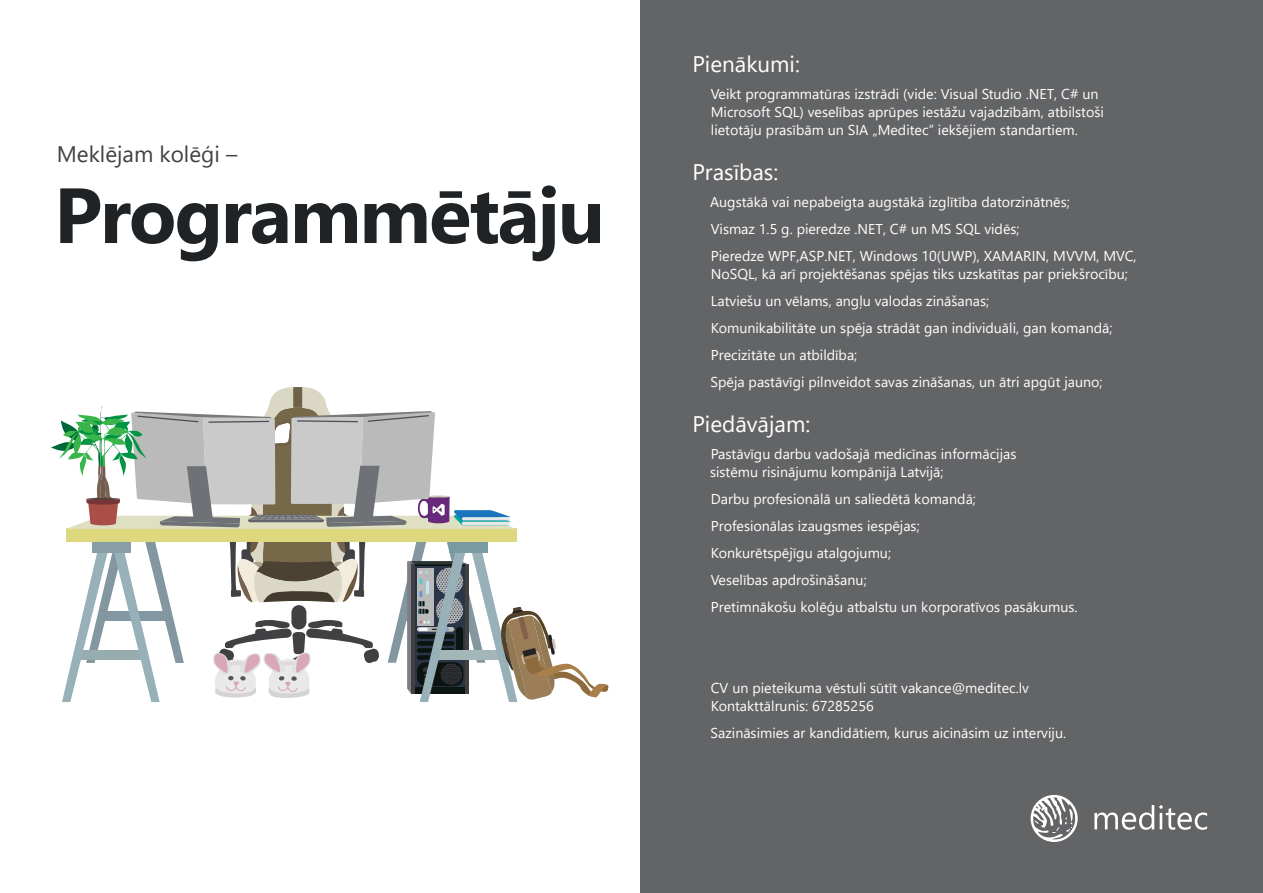
<style>
.page{position:relative;width:1263px;height:893px;background:#fff}
.page>*{position:absolute;margin:0;border:0;box-sizing:border-box;transform-origin:0 0}
.t1{font:700 78px "Segoe UI";letter-spacing:-.025em;color:#202325}
.t2{font:22.5px "Segoe UI";color:#fff}
.t3{font:22.5px "Segoe UI";color:#414042}
.t4{font:14.25px/27px "Segoe UI";color:#fff}
</style>
<div class="page">
<div style="left:640px;top:0;width:623px;height:893px;background:#636466"></div>
<svg style="left:1030px;top:795px;width:48px;height:47px"></svg>
<svg style="left:1094px;top:805px;width:113px;height:25px"></svg>
<svg style="left:51px;top:387px;width:558px;height:315px"></svg>
<h2 class="t3" style="left:57px;top:133px;width:182px">Meklējam kolēģi –</h2>
<h1 class="t1" style="left:54px;top:142px;width:552px">Programmētāju</h1>
<h2 class="t2" style="left:692px;top:43px;width:109px">Pienākumi:</h2>
<p class="t4" style="left:711px;top:84px;width:395px;line-height:18px">Veikt programmatūras izstrādi (vide: Visual Studio .NET, C# un<br>Microsoft SQL) veselības aprūpes iestāžu vajadzībām, atbilstoši lietotāju prasībām un SIA „Meditec” iekšējiem standartiem.</p>
<h2 class="t2" style="left:692px;top:151px;width:87px">Prasības:</h2>
<p class="t4" style="left:710px;top:187px;width:428px">Augstākā vai nepabeigta augstākā izglītība datorzinātnēs;<br>Vismaz 1.5 g. pieredze .NET, C# un MS SQL vidēs;<br>Pieredze WPF,ASP.NET, Windows 10(UWP), XAMARIN, MVVM, MVC,</p>
<p class="t4" style="left:711px;top:259px;width:419px">NoSQL, kā arī projektēšanas spējas tiks uzskatītas par priekšrocību; Latviešu un vēlams, angļu valodas zināšanas;<br>Komunikabilitāte un spēja strādāt gan individuāli, gan komandā; Precizitāte un atbildība;<br>Spēja pastāvīgi pilnveidot savas zināšanas, un ātri apgūt jauno;</p>
<h2 class="t2" style="left:692px;top:403px;width:119px">Piedāvājam:</h2>
<p class="t4" style="left:710px;top:444px;width:308px;line-height:18px">Pastāvīgu darbu vadošajā medicīnas informācijas sistēmu risinājumu kompānijā Latvijā;</p>
<p class="t4" style="left:711px;top:484px;width:368px">Darbu profesionālā un saliedētā komandā;<br>Profesionālas izaugsmes iespējas;<br>Konkurētspējīgu atalgojumu;<br>Veselības apdrošināšanu;<br>Pretimnākošu kolēģu atbalstu un korporatīvos pasākumus.</p>
<p class="t4" style="left:711px;top:678px;width:320px;line-height:18px">CV un pieteikuma vēstuli sūtīt vakance@meditec.lv<br>Kontakttālrunis: 67285256</p>
<p class="t4" style="left:711px;top:718px;width:357px">Sazināsimies ar kandidātiem, kurus aicināsim uz interviju.</p>
</div>
